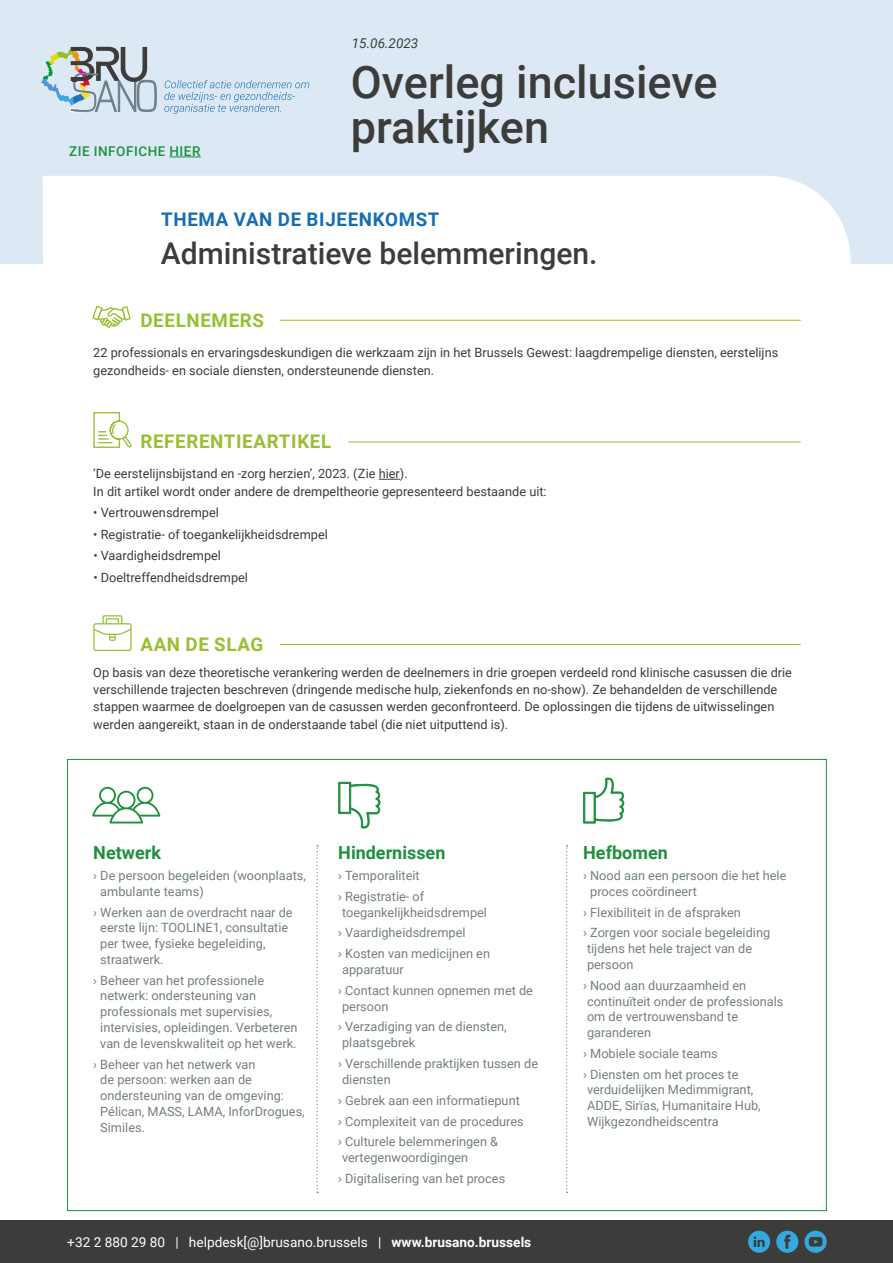
<style>
.page{position:relative;width:893px;height:1263px;background:#fff}
.page>*{position:absolute;margin:0;border:0;box-sizing:border-box;transform-origin:0 0}
.t1{font:500 45px/45px "Roboto";color:#3c3d3b}
.t2{font:500 30px "Roboto";color:#3c3d3b}
.t3{font:700 18.75px "Roboto";letter-spacing:.035em;color:#98c032}
.t4{font:700 18.75px "Roboto";letter-spacing:.035em;color:#186db2}
.t5{font:700 18px "Roboto";color:#1e913e}
.t6{font:13.65px "Roboto";color:#fff}
.t7{font:500 13.5px "Roboto";letter-spacing:.04em;color:#1e913e}
.t8{font:italic 13.5px "Roboto";color:#3c3d3b}
.t9{font:12.75px/15.8px "Roboto";color:#747f85}
.t10{font:12.75px/17.2px "Roboto";color:#3c3d3b}
.s1{font-weight:700}
</style>
<div class="page">
<div style="left:0;top:0;width:893px;height:264px;background:#dce9f4"></div>
<div style="left:43px;top:176px;width:807px;height:145px;background:#fff"></div>
<svg style="left:379px;top:479px;width:21px;height:1px"></svg>
<svg style="left:93px;top:412px;width:39px;height:36px"></svg>
<svg style="left:92px;top:306px;width:39px;height:22px"></svg>
<svg style="left:92px;top:787px;width:68px;height:36px"></svg>
<svg style="left:338px;top:781px;width:43px;height:48px"></svg>
<svg style="left:93px;top:615px;width:39px;height:36px"></svg>
<svg style="left:317px;top:845px;width:1px;height:348px"></svg>
<svg style="left:566px;top:845px;width:2px;height:348px"></svg>
<svg style="left:583px;top:777px;width:41px;height:47px"></svg>
<div style="left:0;top:1220px;width:893px;height:43px;background:#3c3d3b"></div>
<svg style="left:804px;top:1231px;width:23px;height:22px"></svg>
<svg style="left:748px;top:1231px;width:22px;height:22px"></svg>
<svg style="left:776px;top:1231px;width:22px;height:22px"></svg>
<svg style="left:41px;top:47px;width:116px;height:66px"></svg>
<svg style="left:164px;top:80px;width:145px;height:34px"></svg>
<hr style="left:169px;top:157px;width:32px;height:1px;background:#1e913e">
<hr style="left:348px;top:442px;width:453px;height:1px;background:#94c21f">
<hr style="left:280px;top:644px;width:521px;height:1px;background:#94c21f">
<hr style="left:280px;top:320px;width:521px;height:1px;background:#94c21f">
<p class="t7" style="left:69px;top:143px;width:133px">ZIE INFOFICHE HIER</p>
<p class="t8" style="left:352px;top:35px;width:68px">15.06.2023</p>
<h1 class="t1" style="left:351px;top:60px;width:368px">Overleg inclusieve praktijken</h1>
<h3 class="t4" style="left:161px;top:208px;width:280px">THEMA VAN DE BIJEENKOMST</h3>
<h2 class="t2" style="left:161px;top:236px;width:438px">Administratieve belemmeringen.</h2>
<h3 class="t3" style="left:140px;top:310px;width:125px">DEELNEMERS</h3>
<p class="t10" style="left:93px;top:344px;width:686px">22 professionals en ervaringsdeskundigen die werkzaam zijn in het Brussels Gewest: laagdrempelige diensten, eerstelijns gezondheids- en sociale diensten, ondersteunende diensten.</p>
<h3 class="t3" style="left:140px;top:431px;width:192px">REFERENTIEARTIKEL</h3>
<p class="t10" style="left:93px;top:465px;width:455px">‘De eerstelijnsbijstand en -zorg herzien’, 2023. (Zie hier).<br>In dit artikel wordt onder andere de drempeltheorie gepresenteerd bestaande uit:</p>
<p class="t10" style="left:93px;top:504px;width:127px">• Vertrouwensdrempel</p>
<p class="t10" style="left:93px;top:526px;width:236px">• Registratie- of toegankelijkheidsdrempel</p>
<p class="t10" style="left:93px;top:547px;width:129px">• Vaardigheidsdrempel</p>
<p class="t10" style="left:93px;top:569px;width:156px">• Doeltreffendheidsdrempel</p>
<h3 class="t3" style="left:140px;top:634px;width:124px">AAN DE SLAG</h3>
<p class="t10" style="left:93px;top:664px;width:700px">Op basis van deze theoretische verankering werden de deelnemers in drie groepen verdeeld rond klinische casussen die drie verschillende trajecten beschreven (dringende medische hulp, ziekenfonds en no-show). Ze behandelden de verschillende stappen waarmee de doelgroepen van de casussen werden geconfronteerd. De oplossingen die tijdens de uitwisselingen werden aangereikt, staan in de onderstaande tabel (die niet uitputtend is).</p>
<h3 class="t5" style="left:93px;top:842px;width:69px">Netwerk</h3>
<p class="t9" style="left:100px;top:868px;width:207px;text-indent:-7px">› De persoon begeleiden (woonplaats, ambulante teams)</p>
<p class="t9" style="left:100px;top:904px;width:194px;text-indent:-7px">› Werken aan de overdracht naar de eerste lijn: TOOLINE1, consultatie per twee, fysieke begeleiding, straatwerk.</p>
<p class="t9" style="left:100px;top:972px;width:199px;text-indent:-7px">› Beheer van het professionele netwerk: ondersteuning van professionals met supervisies, intervisies, opleidingen. Verbeteren van de levenskwaliteit op het werk.</p>
<p class="t9" style="left:100px;top:1056px;width:206px;text-indent:-7px">› Beheer van het netwerk van<br>de persoon: werken aan de ondersteuning van de omgeving:<br>Pélican, MASS, LAMA, InforDrogues,<br>Similes.</p>
<h3 class="t5" style="left:338px;top:842px;width:109px">Hindernissen</h3>
<p class="t9" style="left:338px;top:865px;width:87px;line-height:20.9px">› Temporaliteit › Registratie- of</p>
<p class="t9" style="left:338px;top:902px;width:153px;line-height:20.9px;text-indent:4px">toegankelijkheidsdrempel › Vaardigheidsdrempel<br>› Kosten van medicijnen en</p>
<p class="t9" style="left:338px;top:959px;width:196px;line-height:20.9px;text-indent:4px">apparatuur<br>› Contact kunnen opnemen met de</p>
<p class="t9" style="left:338px;top:996px;width:170px;line-height:20.9px;text-indent:4px">persoon<br>› Verzadiging van de diensten,</p>
<p class="t9" style="left:338px;top:1032px;width:201px;line-height:20.9px;text-indent:4px">plaatsgebrek<br>› Verschillende praktijken tussen de</p>
<p class="t9" style="left:338px;top:1069px;width:187px;line-height:20.9px;text-indent:4px">diensten<br>› Gebrek aan een informatiepunt › Complexiteit van de procedures › Culturele belemmeringen &amp;</p>
<p class="t9" style="left:338px;top:1147px;width:168px;line-height:20.9px;text-indent:4px">vertegenwoordigingen<br>› Digitalisering van het proces</p>
<p class="t6" style="left:67px;top:1234px;width:466px">+32 2 880 29 80 | helpdesk[@]brusano.brussels | <span class="s1">www.brusano.brussels</span></p>
<h3 class="t5" style="left:583px;top:842px;width:86px">Hefbomen</h3>
<p class="t9" style="left:590px;top:868px;width:198px;text-indent:-7px">› Nood aan een persoon die het hele proces coördineert</p>
<p class="t9" style="left:583px;top:902px;width:188px;line-height:20.9px">› Flexibiliteit in de afspraken<br>› Zorgen voor sociale begeleiding</p>
<p class="t9" style="left:587px;top:941px;width:167px">tijdens het hele traject van de persoon</p>
<p class="t9" style="left:583px;top:977px;width:202px">› Nood aan duurzaamheid en continuïteit onder de professionals om de vertrouwensband te garanderen</p>
<p class="t9" style="left:583px;top:1043px;width:157px;line-height:20.9px">› Mobiele sociale teams<br>› Diensten om het proces te</p>
<p class="t9" style="left:587px;top:1082px;width:175px">verduidelijken Medimmigrant,<br>ADDE, Sirïas, Humanitaire Hub,<br>Wijkgezondheidscentra</p>
</div>
